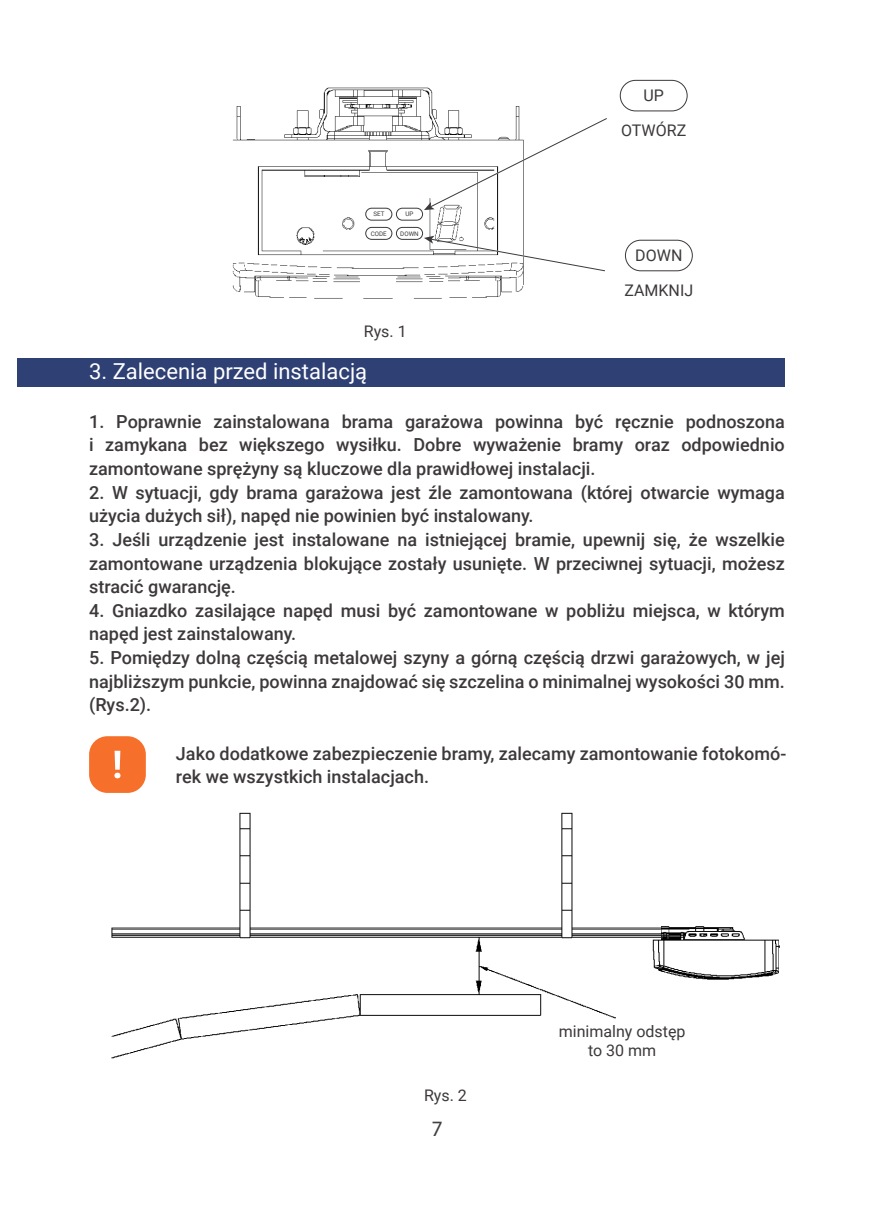
<style>
.page{position:relative;width:874px;height:1225px;background:#fff}
.page>*{position:absolute;margin:0;border:0;box-sizing:border-box;transform-origin:0 0}
.t1{font:22px "Roboto";color:#fff}
.t2{font:22px "Myriad Pro";color:#444041}
.t3{font:500 18px/23.6px "Roboto";color:#3d393a;text-align:justify}
.t4{font:16px/19.2px "Roboto";color:#3d393a;text-align:center}
.t5{font:6.2px "Roboto";color:#3d393a}
</style>
<div class="page">
<img style="left:232px;top:87px;width:292px;height:212px">
<div style="left:365px;top:208px;width:26px;height:12px;background:#fff;border-radius:6px"></div>
<div style="left:365px;top:208px;width:27px;height:13px;border:1px solid #3d393a;border-radius:6px"></div>
<div style="left:396px;top:208px;width:26px;height:12px;background:#fff;border-radius:6px"></div>
<div style="left:396px;top:208px;width:27px;height:13px;border:1px solid #3d393a;border-radius:6px"></div>
<div style="left:365px;top:227px;width:26px;height:12px;background:#fff;border-radius:6px"></div>
<div style="left:365px;top:227px;width:27px;height:13px;border:1px solid #3d393a;border-radius:6px"></div>
<div style="left:396px;top:227px;width:26px;height:12px;background:#fff;border-radius:6px"></div>
<div style="left:396px;top:227px;width:27px;height:13px;border:1px solid #3d393a;border-radius:6px"></div>
<div style="left:619px;top:80px;width:68px;height:31px;border:1px solid #3d393a;border-radius:15px"></div>
<div style="left:624px;top:240px;width:68px;height:31px;border:1px solid #3d393a;border-radius:15px"></div>
<svg style="left:424px;top:117px;width:183px;height:93px"></svg>
<svg style="left:424px;top:236px;width:181px;height:36px"></svg>
<img style="left:111px;top:812px;width:669px;height:247px">
<div style="left:615px;top:993px;width:123px;height:73px;background:#fff"></div>
<div style="left:17px;top:359px;width:767px;height:28px;background:#2f4075"></div>
<div style="left:89px;top:736px;width:57px;height:57px;background:#f7702b;border-radius:18px"></div>
<svg style="left:114px;top:750px;width:6px;height:28px"></svg>
<p class="t4" style="left:643px;top:86px;width:22px">UP</p>
<p class="t5" style="left:373px;top:210px;width:13px">SET</p>
<p class="t5" style="left:405px;top:210px;width:10px">UP</p>
<p class="t5" style="left:370px;top:229px;width:18px">CODE</p>
<p class="t5" style="left:400px;top:229px;width:20px">DOWN</p>
<p class="t4" style="left:363px;top:321px;width:44px">Rys. 1</p>
<p class="t1" style="left:89px;top:356px;width:279px">3. Zalecenia przed instalacją</p>
<p class="t4" style="left:620px;top:120px;width:67px">OTWÓRZ</p>
<p class="t4" style="left:635px;top:245px;width:49px">DOWN</p>
<p class="t4" style="left:624px;top:280px;width:70px">ZAMKNIJ</p>
<p class="t3" style="left:89px;top:409px;width:697px">1. Poprawnie zainstalowana brama garażowa powinna być ręcznie podnoszona i zamykana bez większego wysiłku. Dobre wyważenie bramy oraz odpowiednio zamontowane sprężyny są kluczowe dla prawidłowej instalacji.</p>
<p class="t3" style="left:89px;top:480px;width:697px">2. W sytuacji, gdy brama garażowa jest źle zamontowana (której otwarcie wymaga użycia dużych sił), napęd nie powinien być instalowany.</p>
<p class="t3" style="left:89px;top:527px;width:697px">3. Jeśli urządzenie jest instalowane na istniejącej bramie, upewnij się, że wszelkie zamontowane urządzenia blokujące zostały usunięte. W przeciwnej sytuacji, możesz stracić gwarancję.</p>
<p class="t3" style="left:89px;top:598px;width:697px">4. Gniazdko zasilające napęd musi być zamontowane w pobliżu miejsca, w którym napęd jest zainstalowany.</p>
<p class="t3" style="left:89px;top:645px;width:697px">5. Pomiędzy dolną częścią metalowej szyny a górną częścią drzwi garażowych, w jej najbliższym punkcie, powinna znajdować się szczelina o minimalnej wysokości 30 mm. (Rys.2).</p>
<p class="t3" style="left:176px;top:741px;width:611px">Jako dodatkowe zabezpieczenie bramy, zalecamy zamontowanie fotokomó&shy;rek we wszystkich instalacjach.</p>
<p class="t4" style="left:424px;top:1084px;width:44px">Rys. 2</p>
<p class="t2" style="left:431px;top:1114px;width:13px">7</p>
<p class="t4" style="left:558px;top:1021px;width:128px">minimalny odstęp to 30 mm</p>
</div>
